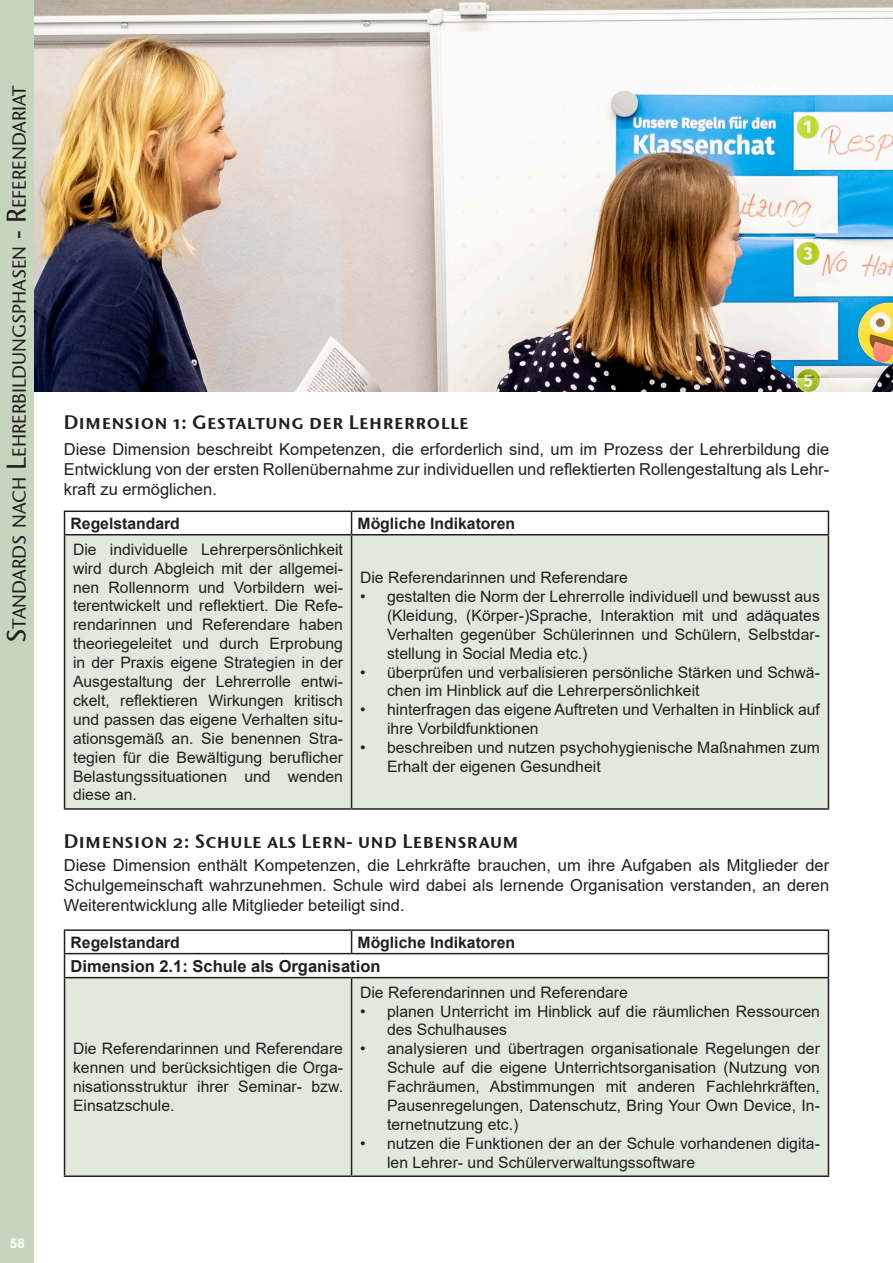
<style>
.page{position:relative;width:893px;height:1263px;background:#fff}
.page>*{position:absolute;margin:0;border:0;box-sizing:border-box;transform-origin:0 0}
.Heading_1{font:19.5px "Stone Sans Semi SCITCTT";color:#231f20}
.t1{font:18.9px "Stone Sans ITCTT Medium";color:#231f20}
.Standardtext{font:16.5px/19.8px "Arial";color:#231f20;text-align:justify}
.Standardtext_Tabelle{font:700 16.5px "Arial";color:#231f20}
.Standardtext_Tabelle-2{font:15.75px/18.9px "Arial";color:#231f20}
.Standardtext_Tabelle-3{font:700 15.75px "Arial";color:#231f20}
.t2{font:700 13.5px "Arial";color:#fff}
.s1{font-size:27px}
</style>
<div class="page">
<div style="left:0;top:0;width:34px;height:1263px;background:#c6d5be"></div>
<div style="left:65px;top:535px;width:763px;height:273px;background:#e1e9dc"></div>
<hr style="left:64px;top:510px;width:288px;height:2px;background:#231f20">
<svg style="left:64px;top:512px;width:1px;height:22px"></svg>
<hr style="left:352px;top:510px;width:477px;height:2px;background:#231f20">
<svg style="left:351px;top:512px;width:1px;height:22px"></svg>
<svg style="left:828px;top:512px;width:1px;height:22px"></svg>
<hr style="left:64px;top:534px;width:288px;height:1px;background:#231f20">
<hr style="left:64px;top:535px;width:1px;height:273px;background:#231f20">
<hr style="left:352px;top:534px;width:477px;height:1px;background:#231f20">
<hr style="left:351px;top:535px;width:1px;height:273px;background:#231f20">
<hr style="left:828px;top:535px;width:1px;height:273px;background:#231f20">
<hr style="left:64px;top:808px;width:288px;height:2px;background:#231f20">
<hr style="left:352px;top:808px;width:477px;height:2px;background:#231f20">
<div style="left:65px;top:978px;width:763px;height:197px;background:#e1e9dc"></div>
<hr style="left:64px;top:929px;width:288px;height:2px;background:#231f20">
<hr style="left:352px;top:929px;width:477px;height:2px;background:#231f20">
<svg style="left:351px;top:931px;width:1px;height:22px"></svg>
<hr style="left:64px;top:953px;width:288px;height:1px;background:#231f20">
<svg style="left:64px;top:931px;width:1px;height:46px"></svg>
<hr style="left:352px;top:953px;width:477px;height:1px;background:#231f20">
<svg style="left:828px;top:931px;width:1px;height:46px"></svg>
<hr style="left:64px;top:977px;width:288px;height:1px;background:#231f20">
<hr style="left:64px;top:978px;width:1px;height:197px;background:#231f20">
<hr style="left:352px;top:977px;width:477px;height:1px;background:#231f20">
<hr style="left:351px;top:978px;width:1px;height:197px;background:#231f20">
<hr style="left:828px;top:978px;width:1px;height:197px;background:#231f20">
<hr style="left:64px;top:1175px;width:288px;height:2px;background:#231f20">
<hr style="left:352px;top:1175px;width:477px;height:2px;background:#231f20">
<img style="left:34px;top:0;width:859px;height:391px">
<p class="t1" style="left:8px;top:643px;width:560px;rotate:-90deg"><span class="s1">S</span>tandards nach <span class="s1">L</span>ehrerbildungsphasen <span class="s1">- R</span>eferendariat</p>
<p class="t2" style="left:10px;top:1233px;width:17px">58</p>
<p class="Heading_1" style="left:64px;top:410px;width:407px">Dimension 1: Gestaltung der Lehrerrolle</p>
<p class="Standardtext" style="left:64px;top:440px;width:767px">Diese Dimension beschreibt Kompetenzen, die erforderlich sind, um im Prozess der Lehrerbildung die Entwicklung von der ersten Rollenübernahme zur individuellen und reflektierten Rollengestaltung als Lehr&shy;kraft zu ermöglichen.</p>
<p class="Standardtext_Tabelle-3" style="left:71px;top:512px;width:111px">Regelstandard</p>
<p class="Standardtext_Tabelle-3" style="left:358px;top:512px;width:159px">Mögliche Indikatoren</p>
<p class="Standardtext_Tabelle-2" style="left:73px;top:540px;width:271px;text-align:justify">Die individuelle Lehrerpersönlichkeit wird durch Abgleich mit der allgemei&shy;nen Rollennorm und Vorbildern wei&shy;terentwickelt und reflektiert. Die Refe&shy;rendarinnen und Referendare haben theoriegeleitet und durch Erprobung in der Praxis eigene Strategien in der Ausgestaltung der Lehrerrolle entwi&shy;ckelt, reflektieren Wirkungen kritisch und passen das eigene Verhalten situ&shy;ationsgemäß an. Sie benennen Stra&shy;tegien für die Bewältigung beruflicher Belastungssituationen und wenden diese an.</p>
<p class="Standardtext_Tabelle-2" style="left:360px;top:568px;width:269px">Die Referendarinnen und Referendare</p>
<p class="Standardtext_Tabelle-2" style="left:387px;top:587px;width:434px;text-align:justify;text-indent:-27px">• gestalten die Norm der Lehrerrolle individuell und bewusst aus (Kleidung, (Körper-)Sprache, Interaktion mit und adäquates Verhalten gegenüber Schülerinnen und Schülern, Selbstdar&shy;stellung in Social Media etc.)</p>
<p class="Standardtext_Tabelle-2" style="left:387px;top:662px;width:434px;text-indent:-27px">• überprüfen und verbalisieren persönliche Stärken und Schwä&shy;chen im Hinblick auf die Lehrerpersönlichkeit</p>
<p class="Standardtext_Tabelle-2" style="left:387px;top:700px;width:434px;text-indent:-27px">• hinterfragen das eigene Auftreten und Verhalten in Hinblick auf ihre Vorbildfunktionen</p>
<p class="Standardtext_Tabelle-2" style="left:387px;top:738px;width:434px;text-indent:-27px">• beschreiben und nutzen psychohygienische Maßnahmen zum<br>Erhalt der eigenen Gesundheit</p>
<p class="Heading_1" style="left:64px;top:829px;width:456px">Dimension 2: Schule als Lern- und Lebensraum</p>
<p class="Standardtext" style="left:64px;top:855px;width:767px">Diese Dimension enthält Kompetenzen, die Lehrkräfte brauchen, um ihre Aufgaben als Mitglieder der Schulgemeinschaft wahrzunehmen. Schule wird dabei als lernende Organisation verstanden, an deren Weiterentwicklung alle Mitglieder beteiligt sind.</p>
<p class="Standardtext_Tabelle-3" style="left:71px;top:931px;width:111px">Regelstandard</p>
<p class="Standardtext_Tabelle-3" style="left:358px;top:931px;width:159px">Mögliche Indikatoren</p>
<p class="Standardtext_Tabelle" style="left:71px;top:954px;width:311px">Dimension 2.1: Schule als Organisation</p>
<p class="Standardtext_Tabelle-2" style="left:73px;top:1039px;width:272px;text-align:justify">Die Referendarinnen und Referendare kennen und berücksichtigen die Orga&shy;nisationsstruktur ihrer Seminar- bzw.<br>Einsatzschule.</p>
<p class="Standardtext_Tabelle-2" style="left:360px;top:982px;width:269px">Die Referendarinnen und Referendare</p>
<p class="Standardtext_Tabelle-2" style="left:387px;top:1001px;width:434px;text-indent:-27px">• planen Unterricht im Hinblick auf die räumlichen Ressourcen des Schulhauses</p>
<p class="Standardtext_Tabelle-2" style="left:387px;top:1039px;width:434px;text-align:justify;text-indent:-27px">• analysieren und übertragen organisationale Regelungen der Schule auf die eigene Unterrichtsorganisation (Nutzung von Fachräumen, Abstimmungen mit anderen Fachlehrkräften, Pausenregelungen, Datenschutz, Bring Your Own Device, In&shy;ternetnutzung etc.)</p>
<p class="Standardtext_Tabelle-2" style="left:387px;top:1134px;width:434px;text-indent:-27px">• nutzen die Funktionen der an der Schule vorhandenen digita&shy;len Lehrer- und Schülerverwaltungssoftware</p>
</div>
